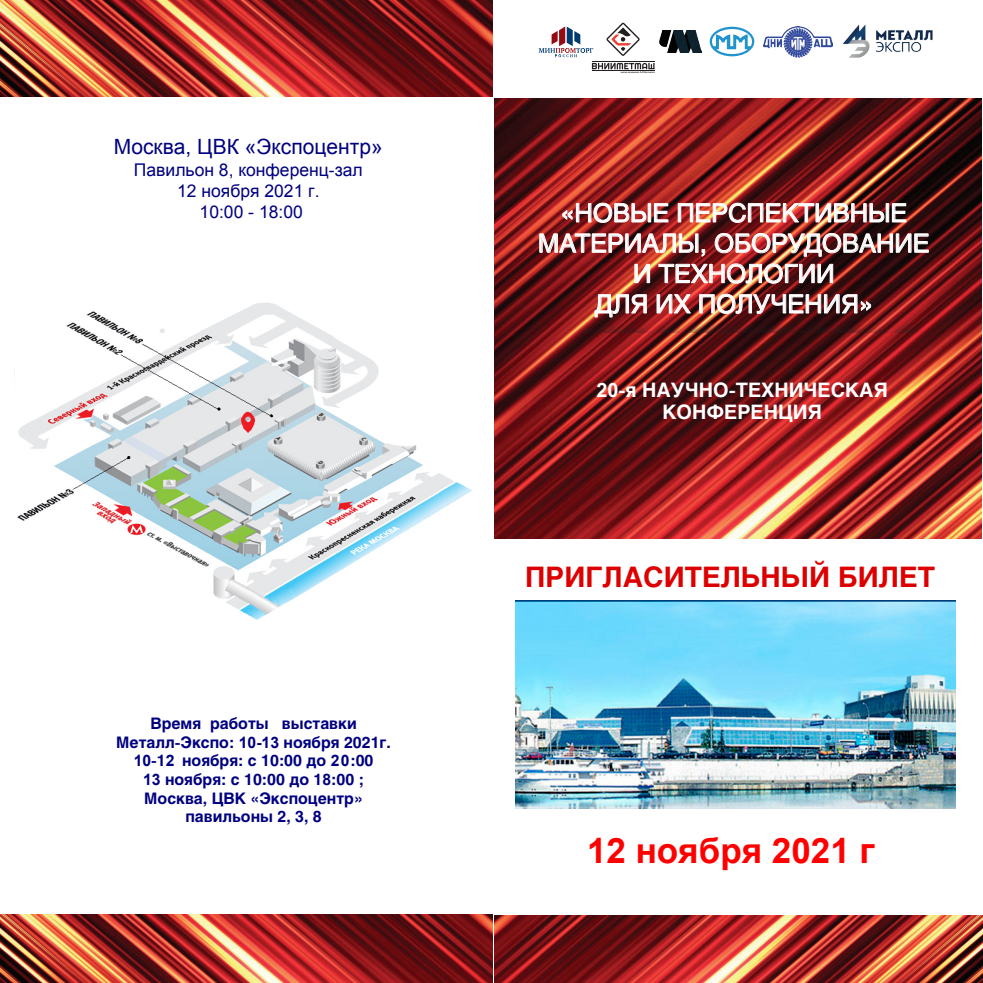
<style>
.page{position:relative;width:983px;height:983px;background:#fff}
.page>*{position:absolute;margin:0;border:0;box-sizing:border-box;transform-origin:0 0}
.t1{font:700 35px "Arial";color:#f00}
.t2{font:700 28px "Helios";color:#d00}
.t3{font:25.2px/30.3px "Helios";color:#fff;text-align:center}
.t4{font:21px "Arial";color:#000080}
.t5{font:700 19.78px/22.9px "Helios";color:#fff;text-align:center}
.t6{font:17.5px/21px "Arial";color:#000080;text-align:center}
.t7{font:700 15.75px/18.7px "Helios";color:#000080;text-align:center}
.s1{font-family:"Arial"}
.s2{font-family:"Helios"}
</style>
<div class="page">
<img style="left:494px;top:98px;width:487px;height:441px">
<div style="left:537px;top:201px;width:406px;height:131px;background:#231f20;opacity:.75"></div>
<img style="left:561px;top:202px;width:107px;height:21px">
<img style="left:677px;top:202px;width:229px;height:21px">
<img style="left:539px;top:231px;width:166px;height:26px">
<img style="left:714px;top:231px;width:214px;height:26px">
<svg style="left:634px;top:263px;width:16px;height:20px"></svg>
<img style="left:658px;top:263px;width:175px;height:21px">
<svg style="left:594px;top:294px;width:53px;height:24px"></svg>
<svg style="left:656px;top:294px;width:35px;height:20px"></svg>
<img style="left:698px;top:293px;width:173px;height:21px">
<svg style="left:591px;top:63px;width:63px;height:10px"></svg>
<hr style="left:591px;top:61px;width:63px;height:1px;background:#231f20">
<svg style="left:606px;top:23px;width:33px;height:33px"></svg>
<img style="left:0;top:0;width:492px;height:96px">
<svg style="left:538px;top:26px;width:55px;height:31px"></svg>
<img style="left:659px;top:31px;width:42px;height:22px">
<img style="left:843px;top:24px;width:90px;height:34px">
<svg style="left:709px;top:26px;width:45px;height:31px"></svg>
<img style="left:763px;top:26px;width:69px;height:31px">
<img style="left:0;top:914px;width:492px;height:68px">
<img style="left:494px;top:915px;width:488px;height:67px">
<img style="left:515px;top:600px;width:440px;height:208px">
<img style="left:17px;top:303px;width:455px;height:317px">
<h3 class="t4" style="left:114px;top:133px;width:270px">Москва, ЦВК «Экспоцентр»</h3>
<p class="t6" style="left:134px;top:160px;width:230px">Павильон 8, конференц-зал<br>12 ноября 2021 г.<br>10:00 - 18:00</p>
<p class="t7" style="left:116px;top:713px;width:276px">Время работы выставки<br>Металл-Экспо: <span class="s1">10-13</span> ноября 2021г.<br><span class="s1">10</span>-1<span class="s1">2</span> ноября: с 10:00 до <span class="s1">20</span> :00<br><span class="s1">13</span> ноября: с 10:00 до 1<span class="s1">8</span>:00 ;<br>Москва, ЦВК «Экспоцентр» павильоны 2, 3, 8</p>
<h3 class="t3" style="left:538px;top:198px;width:393px">«НОВЫЕ ПЕРСПЕКТИВНЫЕ<br>МАТЕРИАЛЫ, ОБОРУДОВАНИЕ<br>И ТЕХНОЛОГИИ<br>ДЛЯ ИХ ПОЛУЧЕНИЯ»</h3>
<p class="t5" style="left:596px;top:378px;width:293px"><span class="s1">20</span>-я НАУЧНО-ТЕХНИЧЕСКАЯ<br>КОНФЕРЕНЦИЯ</p>
<h2 class="t2" style="left:525px;top:561px;width:411px">ПРИГЛАСИТЕЛЬНЫЙ БИЛЕТ</h2>
<h1 class="t1" style="left:587px;top:826px;width:289px">12 ноября 2021 <span class="s2">г</span></h1>
</div>
